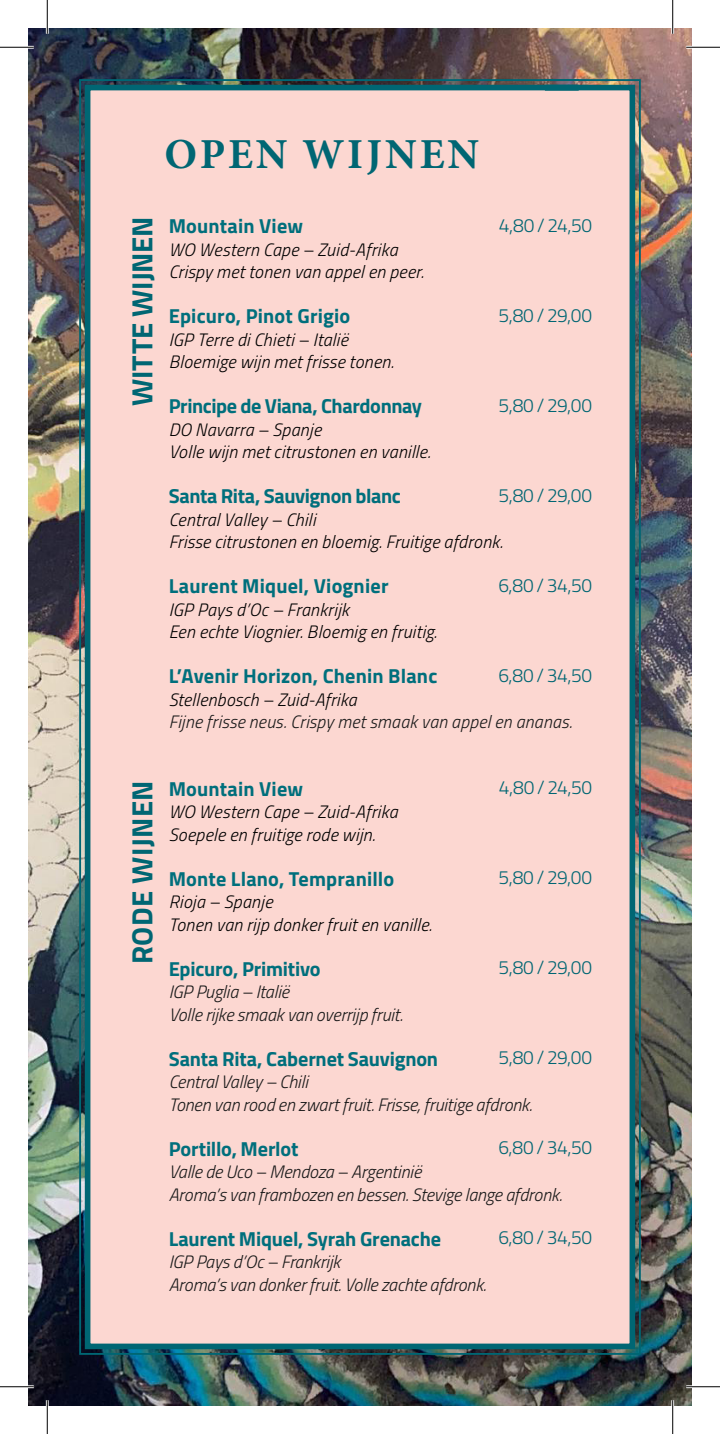
<style>
.page{position:relative;width:720px;height:1434px;background:#fff}
.page>*{position:absolute;margin:0;border:0;box-sizing:border-box;transform-origin:0 0}
.t1{font:700 42.75px "Minion Pro";letter-spacing:.07em;color:#006673}
.t2{font:700 29.25px "Titillium Web";letter-spacing:.01em;color:#006673}
.t3{font:700 20.25px "Titillium Web";letter-spacing:-.005em;color:#006f7c}
.t4{font:300 19.12px "Titillium Web";letter-spacing:-.01em;color:#006673}
.t5{font:italic 300 18px "Titillium";letter-spacing:.015em;color:#000}
.t6{font:italic 300 18px "Titillium";letter-spacing:-.005em;color:#1a1a1a}
.t7{font:italic 300 18px "Titillium";letter-spacing:.015em;color:#1a1a1a}
</style>
<div class="page">
<img style="left:28px;top:28px;width:663px;height:1378px">
<div style="left:78px;top:78px;width:563px;height:1278px;background:#fcd7d1"></div>
<hr style="left:0;top:46px;width:34px;height:3px;background:#fff">
<hr style="left:686px;top:46px;width:34px;height:3px;background:#fff">
<hr style="left:0;top:1385px;width:34px;height:3px;background:#fff">
<hr style="left:686px;top:1385px;width:34px;height:3px;background:#fff">
<hr style="left:46px;top:0;width:3px;height:34px;background:#fff">
<hr style="left:46px;top:1400px;width:3px;height:34px;background:#fff">
<hr style="left:671px;top:0;width:3px;height:34px;background:#fff">
<hr style="left:671px;top:1400px;width:3px;height:34px;background:#fff">
<hr style="left:0;top:47px;width:34px;height:1px;background:#000">
<hr style="left:686px;top:47px;width:34px;height:1px;background:#000">
<hr style="left:0;top:1386px;width:34px;height:1px;background:#000">
<hr style="left:686px;top:1386px;width:34px;height:1px;background:#000">
<hr style="left:47px;top:0;width:1px;height:34px;background:#000">
<hr style="left:47px;top:1400px;width:1px;height:34px;background:#000">
<hr style="left:672px;top:0;width:1px;height:34px;background:#000">
<hr style="left:672px;top:1400px;width:1px;height:34px;background:#000">
<p class="t1" style="left:164px;top:124px;width:316px">OPEN WIJNEN</p>
<p class="t2" style="left:120px;top:406px;width:191px;rotate:-90deg">WITTE WIJNEN</p>
<p class="t4" style="left:499px;top:211px;width:95px">4,80 / 24,50</p>
<p class="t3" style="left:169px;top:210px;width:136px">Mountain View</p>
<p class="t5" style="left:169px;top:236px;width:230px">WO Western Cape – Zuid-Afrika</p>
<p class="t5" style="left:169px;top:259px;width:256px">Crispy met tonen van appel en peer.</p>
<p class="t3" style="left:169px;top:300px;width:183px">Epicuro, Pinot Grigio</p>
<p class="t5" style="left:169px;top:326px;width:181px">IGP Terre di Chieti – Italië</p>
<p class="t5" style="left:169px;top:349px;width:227px">Bloemige wijn met frisse tonen.</p>
<p class="t3" style="left:169px;top:390px;width:255px">Principe de Viana, Chardonnay</p>
<p class="t5" style="left:169px;top:416px;width:154px">DO Navarra – Spanje</p>
<p class="t5" style="left:169px;top:439px;width:263px">Volle wijn met citrustonen en vanille.</p>
<p class="t3" style="left:169px;top:480px;width:234px">Santa Rita, Sauvignon blanc</p>
<p class="t5" style="left:169px;top:506px;width:148px">Central Valley – Chili</p>
<p class="t5" style="left:169px;top:529px;width:336px">Frisse citrustonen en bloemig. Fruitige afdronk.</p>
<p class="t3" style="left:169px;top:570px;width:221px">Laurent Miquel, Viognier</p>
<p class="t5" style="left:169px;top:596px;width:182px">IGP Pays d’Oc – Frankrijk</p>
<p class="t5" style="left:169px;top:619px;width:270px">Een echte Viognier. Bloemig en fruitig.</p>
<p class="t3" style="left:169px;top:660px;width:270px">L’Avenir Horizon, Chenin Blanc</p>
<p class="t5" style="left:169px;top:686px;width:189px">Stellenbosch – Zuid-Afrika</p>
<p class="t7" style="left:169px;top:709px;width:405px">Fijne frisse neus. Crispy met smaak van appel en ananas.</p>
<p class="t4" style="left:498px;top:301px;width:95px">5,80 / 29,00</p>
<p class="t4" style="left:498px;top:391px;width:95px">5,80 / 29,00</p>
<p class="t4" style="left:498px;top:481px;width:95px">5,80 / 29,00</p>
<p class="t4" style="left:498px;top:571px;width:95px">6,80 / 34,50</p>
<p class="t4" style="left:498px;top:661px;width:95px">6,80 / 34,50</p>
<p class="t2" style="left:120px;top:964px;width:186px;rotate:-90deg">RODE WIJNEN</p>
<p class="t4" style="left:499px;top:774px;width:95px">4,80 / 24,50</p>
<p class="t3" style="left:169px;top:773px;width:136px">Mountain View</p>
<p class="t5" style="left:169px;top:799px;width:230px">WO Western Cape – Zuid-Afrika</p>
<p class="t5" style="left:169px;top:821px;width:208px">Soepele en fruitige rode wijn.</p>
<p class="t3" style="left:169px;top:863px;width:227px">Monte Llano, Tempranillo</p>
<p class="t5" style="left:169px;top:889px;width:105px">Rioja – Spanje</p>
<p class="t5" style="left:169px;top:911px;width:265px">Tonen van rijp donker fruit en vanille.</p>
<p class="t3" style="left:169px;top:953px;width:153px">Epicuro, Primitivo</p>
<p class="t6" style="left:169px;top:979px;width:122px">IGP Puglia – Italië</p>
<p class="t6" style="left:169px;top:1001px;width:235px">Volle rijke smaak van overrijp fruit.</p>
<p class="t3" style="left:169px;top:1043px;width:271px">Santa Rita, Cabernet Sauvignon</p>
<p class="t6" style="left:169px;top:1069px;width:141px">Central Valley – Chili</p>
<p class="t6" style="left:169px;top:1091px;width:365px">Tonen van rood en zwart fruit. Frisse, fruitige afdronk.</p>
<p class="t3" style="left:169px;top:1133px;width:131px">Portillo, Merlot</p>
<p class="t6" style="left:169px;top:1159px;width:254px">Valle de Uco – Mendoza – Argentinië</p>
<p class="t6" style="left:169px;top:1181px;width:395px">Aroma’s van frambozen en bessen. Stevige lange afdronk.</p>
<p class="t3" style="left:169px;top:1223px;width:274px">Laurent Miquel, Syrah Grenache</p>
<p class="t6" style="left:169px;top:1249px;width:173px">IGP Pays d’Oc – Frankrijk</p>
<p class="t6" style="left:169px;top:1271px;width:319px">Aroma’s van donker fruit. Volle zachte afdronk.</p>
<p class="t4" style="left:498px;top:864px;width:95px">5,80 / 29,00</p>
<p class="t4" style="left:498px;top:954px;width:95px">5,80 / 29,00</p>
<p class="t4" style="left:498px;top:1044px;width:95px">5,80 / 29,00</p>
<p class="t4" style="left:498px;top:1134px;width:95px">6,80 / 34,50</p>
<p class="t4" style="left:498px;top:1224px;width:95px">6,80 / 34,50</p>
</div>
